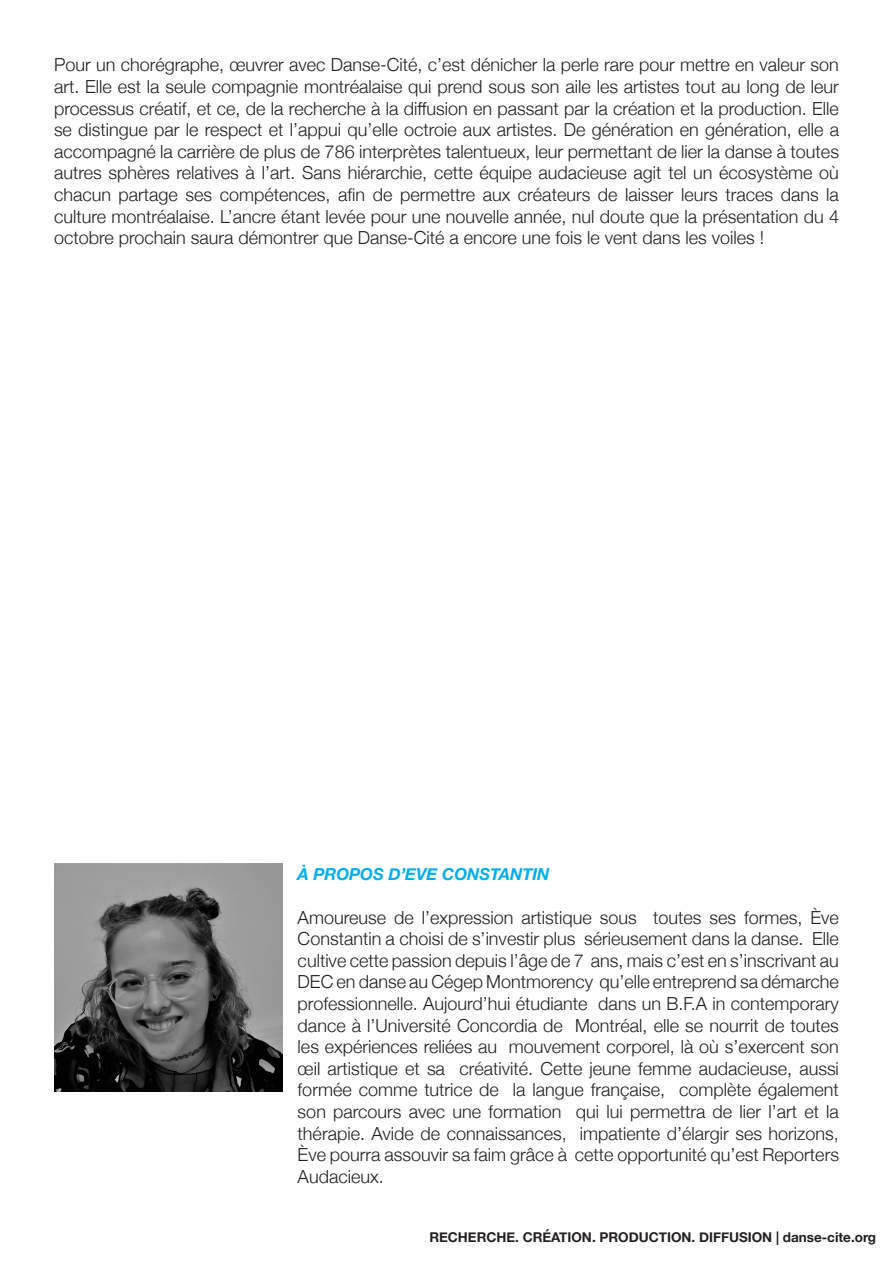
<style>
.page{position:relative;width:893px;height:1263px;background:#fff}
.page>*{position:absolute;margin:0;border:0;box-sizing:border-box;transform-origin:0 0}
.t1{font:300 18px/21.6px "Helvetica Neue";color:#231f20;text-align:justify}
.t2{font:italic 700 16.5px "Helvetica Neue";color:#00aeef}
.t3{font:700 13.5px "Helvetica Neue";color:#231f20}
.s1{font-style:inherit}
</style>
<div class="page">
<img style="left:54px;top:863px;width:228px;height:228px">
<p class="t1" style="left:54px;top:53px;width:787px">Pour un chorégraphe, œuvrer avec Danse-Cité, c’est dénicher la perle rare pour mettre en valeur son art. Elle est la seule compagnie montréalaise qui prend sous son aile les artistes tout au long de leur processus créatif, et ce, de la recherche à la diffusion en passant par la création et la production. Elle se distingue par le respect et l’appui qu’elle octroie aux artistes. De génération en génération, elle a accompagné la carrière de plus de 786 interprètes talentueux, leur permettant de lier la danse à toutes autres sphères relatives à l’art. Sans hiérarchie, cette équipe audacieuse agit tel un écosystème où chacun partage ses compétences, afin de permettre aux créateurs de laisser leurs traces dans la culture montréalaise. L’ancre étant levée pour une nouvelle année, nul doute que la présentation du 4 octobre prochain saura démontrer que Danse-Cité a encore une fois le vent dans les voiles !</p>
<p class="t2" style="left:298px;top:862px;width:253px">À PROPOS D’EVE CONSTANTIN</p>
<p class="t1" style="left:298px;top:905px;width:543px">Amoureuse de l’expression artistique sous toutes ses formes, Ève Constantin a choisi de s’investir plus sérieusement dans la danse. Elle cultive cette passion depuis l’âge de 7 ans, mais c’est en s’inscrivant au DEC en danse au Cégep Montmorency qu’elle entreprend sa démarche professionnelle. Aujourd’hui étudiante dans un B.F.A in contemporary dance à l’Université Concordia de Montréal, elle se nourrit de toutes les expériences reliées au mouvement corporel, là où s’exercent son œil artistique et sa créativité. Cette jeune femme audacieuse, aussi formée comme tutrice de la langue française, complète également son parcours avec une formation qui lui permettra de lier l’art et la thérapie. Avide de connaissances, impatiente d’élargir ses horizons, Ève pourra assouvir sa faim grâce à cette opportunité qu’est Reporters Audacieux.</p>
<p class="t3" style="left:429px;top:1226px;width:448px">RECHERCHE. CRÉATION. PRODUCTION. DIFFUSION | <span class="s1">danse-cite.org</span></p>
</div>
